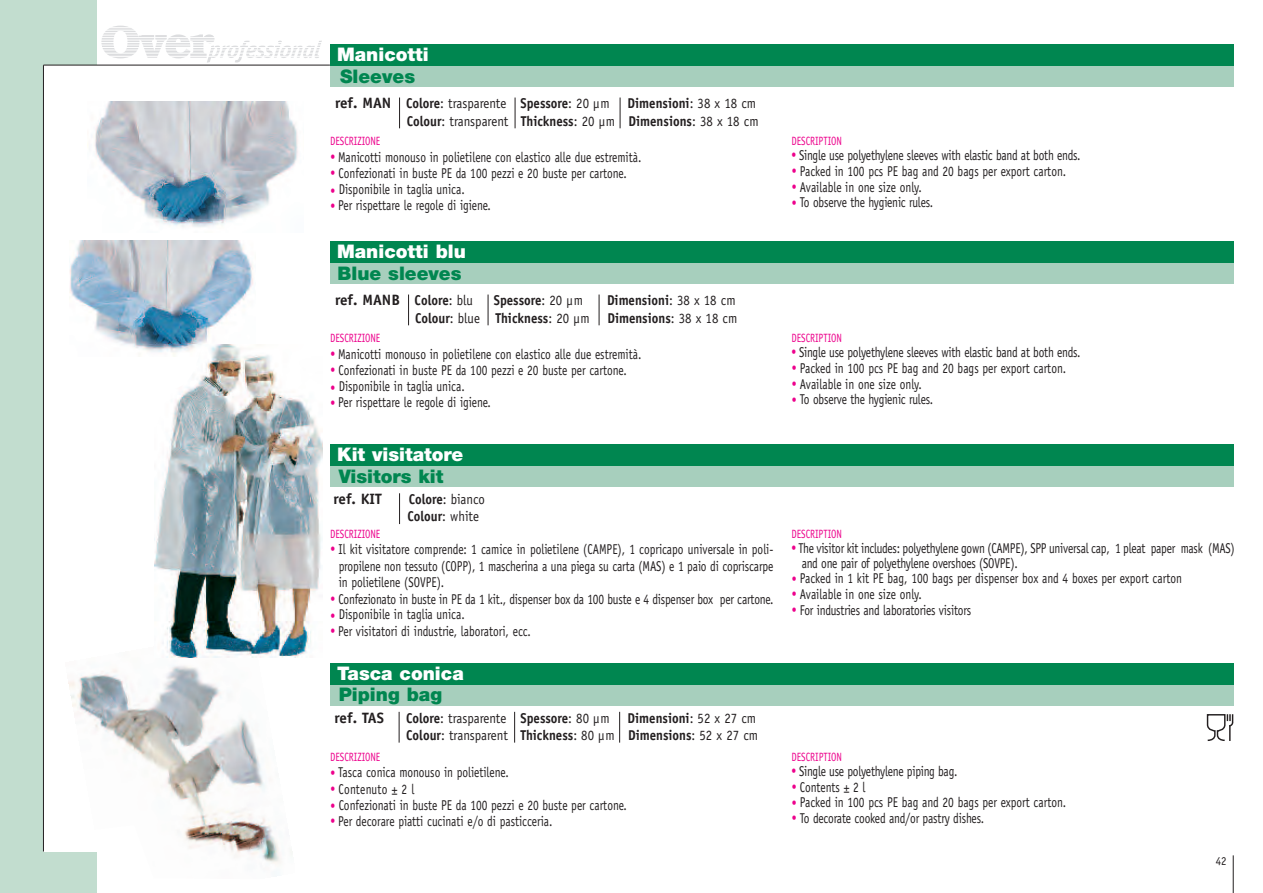
<style>
.page{position:relative;width:1263px;height:893px;background:#fff}
.page>*{position:absolute;margin:0;border:0;box-sizing:border-box;transform-origin:0 0}
.t1{font:900 18.75px "Helvetica Neue";color:#fff}
.t2{font:900 18.75px "Helvetica Neue";color:#008650}
.t3{font:700 15px "Officina Sans";color:#231f20}
.t4{font:14.25px/16.5px "Officina Sans";color:#231f20;text-align:justify;scale:.8 1}
.t5{font:14.25px/15px "Officina Sans";letter-spacing:-.02em;color:#231f20;scale:.8 1}
.t6{font:700 14.25px/17.4px "Officina Sans";color:#231f20;text-align:right;scale:.9 1}
.t7{font:14.25px/17.4px "Officina Sans";color:#231f20;scale:.9 1}
.t8{font:14.25px "Officina Sans";letter-spacing:.02em;color:#231f20;scale:.8 1}
.t9{font:12px "Officina Sans";color:#ed028c;scale:.8 1}
.t10{font:12px "Officina Sans";color:#231f20;scale:.9 1}
.s1{font-weight:700;font-size:15px}
.s2{font-weight:700}
.s3{font-weight:400}
.s4{font-weight:700;font-size:12px;color:#ed028c}
.s5{font-size:14.25px}
.s6{font-weight:400;font-size:14.25px}
</style>
<div class="page">
<div style="left:0;top:0;width:97px;height:893px;background:#c2ddcf"></div>
<div style="left:43px;top:65px;width:279px;height:786px;background:#fff"></div>
<hr style="left:43px;top:65px;width:287px;height:1px;background:#231f20">
<img style="left:65px;top:665px;width:216px;height:199px">
<img style="left:95px;top:102px;width:203px;height:125px">
<img style="left:69px;top:240px;width:184px;height:112px">
<svg style="left:101px;top:26px;width:221px;height:37px"></svg>
<hr style="left:100px;top:27px;width:42px;height:1px;background:#fff">
<hr style="left:100px;top:30px;width:42px;height:1px;background:#fff">
<hr style="left:100px;top:32px;width:43px;height:1px;background:#fff">
<hr style="left:100px;top:35px;width:42px;height:1px;background:#fff">
<hr style="left:100px;top:37px;width:223px;height:1px;background:#fff">
<hr style="left:100px;top:40px;width:223px;height:1px;background:#fff">
<hr style="left:100px;top:42px;width:223px;height:1px;background:#fff">
<hr style="left:100px;top:45px;width:223px;height:1px;background:#fff">
<hr style="left:100px;top:47px;width:223px;height:1px;background:#fff">
<hr style="left:100px;top:50px;width:223px;height:1px;background:#fff">
<hr style="left:102px;top:53px;width:221px;height:1px;background:#fff">
<hr style="left:105px;top:56px;width:218px;height:1px;background:#fff">
<div style="left:330px;top:466px;width:904px;height:21px;background:#a7cfbd"></div>
<div style="left:330px;top:444px;width:904px;height:21px;background:#008650"></div>
<img style="left:154px;top:344px;width:169px;height:314px">
<hr style="left:399px;top:98px;width:1px;height:30px;background:#231f20">
<hr style="left:515px;top:98px;width:1px;height:30px;background:#231f20">
<hr style="left:620px;top:98px;width:1px;height:30px;background:#231f20">
<div style="left:330px;top:66px;width:904px;height:21px;background:#a7cfbd"></div>
<div style="left:330px;top:44px;width:904px;height:22px;background:#008650"></div>
<hr style="left:399px;top:712px;width:1px;height:31px;background:#231f20">
<hr style="left:514px;top:712px;width:1px;height:31px;background:#231f20">
<hr style="left:619px;top:712px;width:1px;height:31px;background:#231f20">
<hr style="left:408px;top:295px;width:1px;height:30px;background:#231f20">
<hr style="left:399px;top:493px;width:1px;height:31px;background:#231f20">
<hr style="left:488px;top:295px;width:1px;height:30px;background:#231f20">
<hr style="left:599px;top:295px;width:1px;height:30px;background:#231f20">
<div style="left:330px;top:263px;width:904px;height:21px;background:#a7cfbd"></div>
<div style="left:330px;top:241px;width:904px;height:22px;background:#008650"></div>
<div style="left:330px;top:684px;width:904px;height:21px;background:#a7cfbd"></div>
<div style="left:330px;top:663px;width:904px;height:21px;background:#008650"></div>
<hr style="left:43px;top:65px;width:1px;height:786px;background:#231f20">
<svg style="left:1207px;top:714px;width:26px;height:27px"></svg>
<hr style="left:1233px;top:855px;width:1px;height:38px;background:#231f20">
<h1 class="t1" style="left:337px;top:48px;width:93px">Manicotti</h1>
<h1 class="t2" style="left:340px;top:69px;width:77px">Sleeves</h1>
<p class="t7" style="left:335px;top:96px;width:307px"><span class="s1">ref. MAN</span> <span class="s2">Colore</span>: trasparente <span class="s2">Spessore</span>: 20 µm</p>
<p class="t6" style="left:407px;top:96px;width:392px">Dimensioni<span class="s3">: 38 x 18 cm<br></span>Colour<span class="s3">: transparent</span> Thickness<span class="s3">: 20 µm</span> Dimensions<span class="s3">: 38 x 18 cm</span></p>
<p class="t9" style="left:330px;top:137px;width:64px">DESCRIZIONE</p>
<p class="t4" style="left:330px;top:150px;width:390px"><span class="s4">•</span> Manicotti monouso in polietilene con elastico alle due estremità.</p>
<p class="t4" style="left:330px;top:166px;width:372px"><span class="s4">•</span> Confezionati in buste PE da 100 pezzi e 20 buste per cartone.</p>
<p class="t4" style="left:330px;top:182px;width:169px"><span class="s4">•</span> Disponibile in taglia unica.</p>
<p class="t4" style="left:330px;top:198px;width:202px"><span class="s4">•</span> Per rispettare le regole di igiene.</p>
<h1 class="t1" style="left:337px;top:245px;width:130px">Manicotti blu</h1>
<h1 class="t2" style="left:338px;top:266px;width:125px">Blue sleeves</h1>
<p class="t3" style="left:335px;top:295px;width:139px">ref. MANB <span class="s5">Colore</span><span class="s6">: blu</span></p>
<p class="t6" style="left:494px;top:293px;width:100px">Spessore<span class="s3">: 20 µm</span></p>
<p class="t6" style="left:415px;top:293px;width:360px">Dimensioni<span class="s3">: 38 x 18 cm<br></span>Colour<span class="s3">: blue</span> Thickness<span class="s3">: 20 µm</span> Dimensions<span class="s3">: 38 x 18 cm</span></p>
<p class="t9" style="left:330px;top:334px;width:64px">DESCRIZIONE</p>
<p class="t4" style="left:330px;top:347px;width:390px"><span class="s4">•</span> Manicotti monouso in polietilene con elastico alle due estremità.</p>
<p class="t4" style="left:330px;top:363px;width:372px"><span class="s4">•</span> Confezionati in buste PE da 100 pezzi e 20 buste per cartone.</p>
<p class="t4" style="left:330px;top:379px;width:169px"><span class="s4">•</span> Disponibile in taglia unica.</p>
<p class="t4" style="left:330px;top:395px;width:202px"><span class="s4">•</span> Per rispettare le regole di igiene.</p>
<h1 class="t1" style="left:337px;top:448px;width:128px">Kit visitatore</h1>
<h1 class="t2" style="left:339px;top:469px;width:106px">Visitors kit</h1>
<p class="t3" style="left:334px;top:493px;width:50px">ref. KIT</p>
<p class="t7" style="left:407px;top:491px;width:88px"><span class="s2">Colore</span>: bianco<br><span class="s2">Colour</span>: white</p>
<p class="t9" style="left:330px;top:529px;width:64px">DESCRIZIONE</p>
<p class="t4" style="left:339px;top:542px;width:545px;text-indent:-8px"><span class="s4">•</span> Il kit visitatore comprende: 1 camice in polietilene (CAMPE), 1 copricapo universale in poli&shy;propilene non tessuto (COPP), 1 mascherina a una piega su carta (MAS) e 1 paio di copriscarpe in polietilene (SOVPE).</p>
<p class="t4" style="left:330px;top:592px;width:555px"><span class="s4">•</span> Confezionato in buste in PE da 1 kit., dispenser box da 100 buste e 4 dispenser box per cartone.</p>
<p class="t4" style="left:330px;top:607px;width:169px"><span class="s4">•</span> Disponibile in taglia unica.</p>
<p class="t4" style="left:330px;top:624px;width:252px"><span class="s4">•</span> Per visitatori di industrie, laboratori, ecc.</p>
<h1 class="t1" style="left:337px;top:667px;width:128px">Tasca conica</h1>
<h1 class="t2" style="left:339px;top:688px;width:105px">Piping bag</h1>
<p class="t3" style="left:335px;top:712px;width:51px">ref. TAS</p>
<p class="t7" style="left:406px;top:710px;width:228px"><span class="s2">Colore</span>: trasparente <span class="s2">Spessore</span>: 80 µm</p>
<p class="t6" style="left:406px;top:710px;width:392px">Dimensioni<span class="s3">: 52 x 27 cm<br></span>Colour<span class="s3">: transparent</span> Thickness<span class="s3">: 80 µm</span> Dimensions<span class="s3">: 52 x 27 cm</span></p>
<p class="t9" style="left:330px;top:752px;width:64px">DESCRIZIONE</p>
<p class="t4" style="left:330px;top:765px;width:224px"><span class="s4">•</span> Tasca conica monouso in polietilene.</p>
<p class="t8" style="left:330px;top:783px;width:106px"><span class="s4">•</span> Contenuto ± 2 l</p>
<p class="t4" style="left:330px;top:798px;width:372px"><span class="s4">•</span> Confezionati in buste PE da 100 pezzi e 20 buste per cartone.</p>
<p class="t4" style="left:330px;top:814px;width:279px"><span class="s4">•</span> Per decorare piatti cucinati e/o di pasticceria.</p>
<p class="t9" style="left:791px;top:137px;width:65px">DESCRIPTION</p>
<p class="t5" style="left:791px;top:149px;width:363px"><span class="s4">•</span> Single use polyethylene sleeves with elastic band at both ends.</p>
<p class="t4" style="left:792px;top:164px;width:345px"><span class="s4">•</span> Packed in 100 pcs PE bag and 20 bags per export carton.</p>
<p class="t4" style="left:792px;top:180px;width:164px"><span class="s4">•</span> Available in one size only.</p>
<p class="t4" style="left:792px;top:195px;width:178px"><span class="s4">•</span> To observe the hygienic rules.</p>
<p class="t9" style="left:791px;top:334px;width:65px">DESCRIPTION</p>
<p class="t5" style="left:791px;top:346px;width:363px"><span class="s4">•</span> Single use polyethylene sleeves with elastic band at both ends.</p>
<p class="t4" style="left:792px;top:361px;width:345px"><span class="s4">•</span> Packed in 100 pcs PE bag and 20 bags per export carton.</p>
<p class="t4" style="left:792px;top:377px;width:164px"><span class="s4">•</span> Available in one size only.</p>
<p class="t4" style="left:792px;top:392px;width:178px"><span class="s4">•</span> To observe the hygienic rules.</p>
<p class="t9" style="left:791px;top:529px;width:65px">DESCRIPTION</p>
<p class="t5" style="left:802px;top:541px;width:543px;text-indent:-10px"><span class="s4">•</span> The visitor kit includes: polyethylene gown (CAMPE), SPP universal cap, 1 pleat paper mask (MAS) and one pair of polyethylene overshoes (SOVPE).</p>
<p class="t4" style="left:792px;top:571px;width:489px"><span class="s4">•</span> Packed in 1 kit PE bag, 100 bags per dispenser box and 4 boxes per export carton</p>
<p class="t4" style="left:792px;top:587px;width:164px"><span class="s4">•</span> Available in one size only.</p>
<p class="t4" style="left:792px;top:603px;width:226px"><span class="s4">•</span> For industries and laboratories visitors</p>
<p class="t9" style="left:791px;top:752px;width:65px">DESCRIPTION</p>
<p class="t5" style="left:791px;top:765px;width:209px"><span class="s4">•</span> Single use polyethylene piping bag.</p>
<p class="t4" style="left:792px;top:780px;width:94px"><span class="s4">•</span> Contents ± 2 l</p>
<p class="t4" style="left:792px;top:795px;width:345px"><span class="s4">•</span> Packed in 100 pcs PE bag and 20 bags per export carton.</p>
<p class="t4" style="left:792px;top:811px;width:242px"><span class="s4">•</span> To decorate cooked and/or pastry dishes.</p>
<p class="t10" style="left:1216px;top:856px;width:14px">42</p>
</div>
